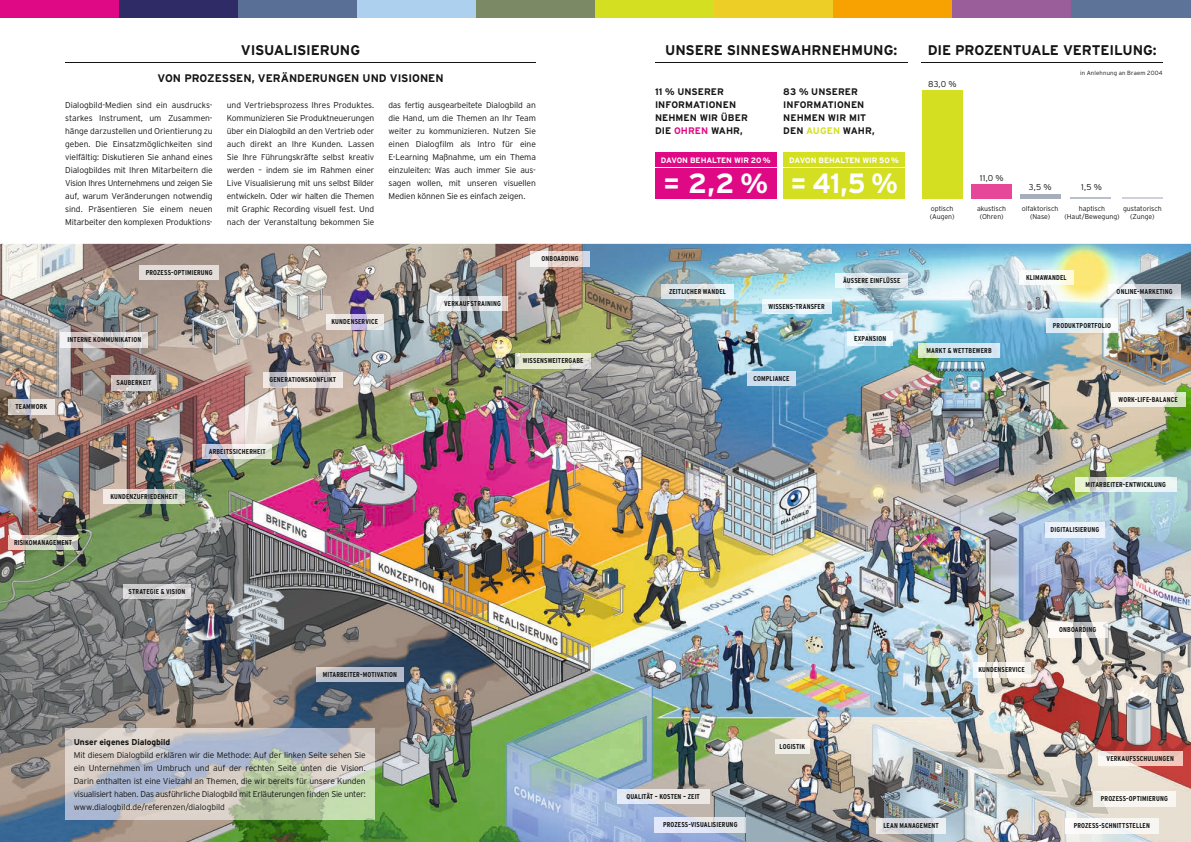
<style>
.page{position:relative;width:1191px;height:842px;background:#fff}
.page>*{position:absolute;margin:0;border:0;box-sizing:border-box;transform-origin:0 0}
.t1{font:700 27.8px "Interstate";color:#fff;scale:.95 1}
.t2{font:700 27.7px "Interstate";color:#fff}
.t3{font:700 14px "Interstate";letter-spacing:-.015em;color:#131413}
.t4{font:700 11px "Interstate";letter-spacing:-.005em;color:#131413}
.t5{font:700 9.5px/13px "Interstate";letter-spacing:.01em;color:#131413}
.t6{font:300 8.5px/13px "Interstate";letter-spacing:-.015em;color:#131413;text-align:justify}
.t7{font:700 8.5px "Interstate";letter-spacing:-.005em;color:#131413}
.t8{font:700 7.8px "Interstate";letter-spacing:-.015em;color:#fff}
.t9{font:700 condensed 7.1px "Interstate";letter-spacing:.015em;color:#131413}
.t10{font:300 7px/8px "Interstate";letter-spacing:-.005em;color:#131413;text-align:center}
.t11{font:300 6px "Interstate";letter-spacing:.025em;color:#131413}
.s1{color:#e00985}
.s2{color:#d4df21}
</style>
<div class="page">
<img style="left:0;top:244px;width:1191px;height:598px">
<img style="left:1045px;top:523px;width:59px;height:14px">
<img style="left:1048px;top:623px;width:59px;height:14px">
<img style="left:531px;top:252px;width:58px;height:14px">
<img style="left:516px;top:354px;width:74px;height:14px">
<img style="left:326px;top:315px;width:57px;height:14px">
<img style="left:263px;top:373px;width:79px;height:14px">
<img style="left:203px;top:444px;width:69px;height:15px">
<img style="left:104px;top:489px;width:80px;height:15px">
<img style="left:8px;top:535px;width:70px;height:14px">
<img style="left:8px;top:400px;width:46px;height:14px">
<img style="left:111px;top:376px;width:46px;height:14px">
<img style="left:61px;top:333px;width:87px;height:14px">
<img style="left:140px;top:265px;width:78px;height:15px">
<img style="left:123px;top:585px;width:68px;height:14px">
<img style="left:316px;top:667px;width:87px;height:15px">
<img style="left:437px;top:297px;width:71px;height:14px">
<img style="left:1075px;top:477px;width:101px;height:14px">
<img style="left:762px;top:300px;width:69px;height:14px">
<img style="left:1046px;top:318px;width:72px;height:15px">
<img style="left:1111px;top:392px;width:74px;height:15px">
<img style="left:1108px;top:284px;width:72px;height:15px">
<img style="left:836px;top:273px;width:71px;height:14px">
<img style="left:662px;top:284px;width:71px;height:15px">
<img style="left:848px;top:331px;width:44px;height:14px">
<img style="left:1098px;top:751px;width:84px;height:15px">
<img style="left:1093px;top:792px;width:82px;height:14px">
<img style="left:1065px;top:819px;width:93px;height:14px">
<img style="left:973px;top:663px;width:57px;height:14px">
<img style="left:654px;top:818px;width:92px;height:14px">
<img style="left:775px;top:739px;width:34px;height:14px">
<img style="left:617px;top:789px;width:92px;height:15px">
<img style="left:918px;top:343px;width:81px;height:14px">
<img style="left:1019px;top:271px;width:54px;height:14px">
<img style="left:876px;top:819px;width:69px;height:14px">
<img style="left:747px;top:371px;width:48px;height:14px">
<img style="left:65px;top:729px;width:309px;height:90px">
<hr style="left:65px;top:62px;width:471px;height:1px;background:#131413">
<div style="left:655px;top:152px;width:121px;height:47px;background:#e00985"></div>
<hr style="left:655px;top:167px;width:121px;height:1px;background:#fff">
<div style="left:783px;top:152px;width:122px;height:47px;background:#d4df21"></div>
<hr style="left:783px;top:167px;width:122px;height:1px;background:#fff">
<hr style="left:655px;top:62px;width:252px;height:1px;background:#131413">
<hr style="left:921px;top:62px;width:241px;height:1px;background:#131413">
<div style="left:0;top:0;width:119px;height:17px;background:#e00985"></div>
<div style="left:119px;top:0;width:119px;height:17px;background:#2f2b66"></div>
<div style="left:238px;top:0;width:119px;height:17px;background:#5a6f95"></div>
<div style="left:357px;top:0;width:119px;height:17px;background:#acd0ed"></div>
<div style="left:476px;top:0;width:119px;height:17px;background:#7b8964"></div>
<div style="left:595px;top:0;width:119px;height:17px;background:#d4df21"></div>
<div style="left:714px;top:0;width:119px;height:17px;background:#edce26"></div>
<div style="left:833px;top:0;width:119px;height:17px;background:#f7a200"></div>
<div style="left:952px;top:0;width:119px;height:17px;background:#9a5e9b"></div>
<div style="left:1071px;top:0;width:120px;height:17px;background:#5d7498"></div>
<div style="left:971px;top:184px;width:40px;height:15px;background:#e64799"></div>
<div style="left:1020px;top:194px;width:40px;height:5px;background:#a5aeba"></div>
<hr style="left:1070px;top:197px;width:41px;height:2px;background:#bbbfc9">
<hr style="left:1122px;top:197px;width:40px;height:2px;background:#ced1d8">
<div style="left:922px;top:90px;width:40px;height:109px;background:#d4df21"></div>
<h3 class="t3" style="left:241px;top:43px;width:121px">VISUALISIERUNG</h3>
<p class="t4" style="left:157px;top:71px;width:288px">VON PROZESSEN, VERÄNDERUNGEN UND VISIONEN</p>
<p class="t9" style="left:15px;top:403px;width:33px">TEAMWORK</p>
<p class="t6" style="left:65px;top:98px;width:149px">Dialogbild-Medien sind ein ausdrucks&shy;starkes Instrument, um Zusammen&shy;hänge darzustellen und Orientierung zu geben. Die Einsatzmöglichkeiten sind vielfältig: Diskutieren Sie anhand eines Dialogbildes mit Ihren Mitarbeitern die Vision Ihres Unternehmens und zeigen Sie auf, warum Veränderungen notwendig sind. Präsentieren Sie einem neuen Mitarbeiter den komplexen Produktions-</p>
<p class="t9" style="left:146px;top:268px;width:68px">PROZESS-OPTIMIERUNG</p>
<p class="t9" style="left:68px;top:336px;width:75px">INTERNE KOMMUNIKATION</p>
<p class="t9" style="left:117px;top:379px;width:36px">SAUBERKEIT</p>
<p class="t6" style="left:227px;top:98px;width:149px">und Vertriebsprozess Ihres Produktes.<br>Kommunizieren Sie Produktneuerungen über ein Dialogbild an den Vertrieb oder auch direkt an Ihre Kunden. Lassen Sie Ihre Führungskräfte selbst kreativ werden – indem sie im Rahmen einer Live Visualisierung mit uns selbst Bilder entwickeln. Oder wir halten die Themen mit Graphic Recording visuell fest. Und nach der Veranstaltung bekommen Sie</p>
<p class="t6" style="left:388px;top:98px;width:149px">das fertig ausgearbeitete Dialogbild an die Hand, um die Themen an Ihr Team weiter zu kommunizieren. Nutzen Sie einen Dialogfilm als Intro für eine E-Learning Maßnahme, um ein Thema einzuleiten: Was auch immer Sie aus&shy;sagen wollen, mit unseren visuellen Medien können Sie es einfach zeigen.</p>
<p class="t9" style="left:331px;top:318px;width:48px">KUNDENSERVICE</p>
<p class="t9" style="left:269px;top:376px;width:68px">GENERATIONSKONFLIKT</p>
<p class="t9" style="left:444px;top:300px;width:58px">VERKAUFSTRAINING</p>
<p class="t9" style="left:541px;top:255px;width:39px">ONBOARDING</p>
<p class="t9" style="left:523px;top:357px;width:62px">WISSENSWEITERGABE</p>
<p class="t9" style="left:110px;top:492px;width:69px">KUNDENZUFRIEDENHEIT</p>
<p class="t9" style="left:209px;top:448px;width:59px">ARBEITSSICHERHEIT</p>
<p class="t9" style="left:14px;top:538px;width:60px">RISIKOMANAGEMENT</p>
<p class="t9" style="left:129px;top:588px;width:58px">STRATEGIE &amp; VISION</p>
<p class="t9" style="left:323px;top:670px;width:76px">MITARBEITER-MOTIVATION</p>
<p class="t7" style="left:74px;top:737px;width:98px">UNSER EIGENES DIALOGBILD</p>
<p class="t6" style="left:74px;top:748px;width:293px">Mit diesem Dialogbild erklären wir die Methode: Auf der linken Seite sehen Sie ein Unternehmen im Umbruch und auf der rechten Seite unten die Vision.<br>Darin enthalten ist eine Vielzahl an Themen, die wir bereits für unsere Kunden visualisiert haben. Das ausführliche Dialogbild mit Erläuterungen finden Sie unter: www.dialogbild.de/referenzen/dialogbild</p>
<h3 class="t3" style="left:665px;top:42px;width:234px">UNSERE SINNESWAHRNEHMUNG:</h3>
<h3 class="t3" style="left:927px;top:42px;width:230px">DIE PROZENTUALE VERTEILUNG:</h3>
<p class="t5" style="left:655px;top:85px;width:94px">11 % UNSERER<br>INFORMATIONEN<br>NEHMEN WIR ÜBER<br>DIE <span class="s1">OHREN</span> WAHR,</p>
<p class="t5" style="left:783px;top:85px;width:93px">83 % UNSERER<br>INFORMATIONEN<br>NEHMEN WIR MIT<br>DEN <span class="s2">AUGEN</span> WAHR,</p>
<p class="t8" style="left:661px;top:155px;width:111px">DAVON BEHALTEN WIR 20 %</p>
<h2 class="t2" style="left:663px;top:168px;width:107px">= 2,2 %</h2>
<p class="t8" style="left:789px;top:155px;width:111px">DAVON BEHALTEN WIR 50 %</p>
<h1 class="t1" style="left:790px;top:168px;width:114px">= 41,5 %</h1>
<p class="t9" style="left:669px;top:288px;width:58px">ZEITLICHER WANDEL</p>
<p class="t9" style="left:843px;top:276px;width:59px">ÄUSSERE EINFLÜSSE</p>
<p class="t9" style="left:768px;top:303px;width:58px">WISSENS-TRANSFER</p>
<p class="t9" style="left:753px;top:374px;width:38px">COMPLIANCE</p>
<p class="t9" style="left:854px;top:334px;width:34px">EXPANSION</p>
<p class="t6" style="left:928px;top:78px;width:30px">83,0 %</p>
<p class="t11" style="left:1080px;top:70px;width:84px">in Anlehnung an Braem 2004</p>
<p class="t10" style="left:929px;top:205px;width:26px;text-align:left">optisch (Augen)</p>
<p class="t6" style="left:980px;top:171px;width:25px">11,0 %</p>
<p class="t6" style="left:1029px;top:181px;width:24px">3,5 %</p>
<p class="t6" style="left:1081px;top:181px;width:22px">1,5 %</p>
<p class="t10" style="left:977px;top:205px;width:31px">akustisch (Ohren)</p>
<p class="t10" style="left:1021px;top:205px;width:38px">olfaktorisch (Nase)</p>
<p class="t10" style="left:1064px;top:205px;width:57px">haptisch (Haut/Bewegung)</p>
<p class="t10" style="left:1123px;top:205px;width:40px">gustatorisch (Zunge)</p>
<p class="t9" style="left:1026px;top:274px;width:42px">KLIMAWANDEL</p>
<p class="t9" style="left:1116px;top:287px;width:58px">ONLINE-MARKETING</p>
<p class="t9" style="left:1053px;top:321px;width:60px">PRODUKTPORTFOLIO</p>
<p class="t9" style="left:926px;top:346px;width:67px">MARKT &amp; WETTBEWERB</p>
<p class="t9" style="left:1118px;top:395px;width:61px">WORK-LIFE-BALANCE</p>
<p class="t9" style="left:1085px;top:480px;width:82px">MITARBEITER-ENTWICKLUNG</p>
<p class="t9" style="left:1050px;top:526px;width:50px">DIGITALISIERUNG</p>
<p class="t9" style="left:779px;top:742px;width:27px">LOGISTIK</p>
<p class="t9" style="left:978px;top:666px;width:48px">KUNDENSERVICE</p>
<p class="t9" style="left:1059px;top:626px;width:39px">ONBOARDING</p>
<p class="t9" style="left:626px;top:793px;width:75px">QUALITÄT – KOSTEN – ZEIT</p>
<p class="t9" style="left:663px;top:821px;width:76px">PROZESS-VISUALISIERUNG</p>
<p class="t9" style="left:883px;top:822px;width:57px">LEAN MANAGEMENT</p>
<p class="t9" style="left:1106px;top:754px;width:69px">VERKAUFSSCHULUNGEN</p>
<p class="t9" style="left:1100px;top:795px;width:68px">PROZESS-OPTIMIERUNG</p>
<p class="t9" style="left:1073px;top:822px;width:78px">PROZESS-SCHNITTSTELLEN</p>
</div>
